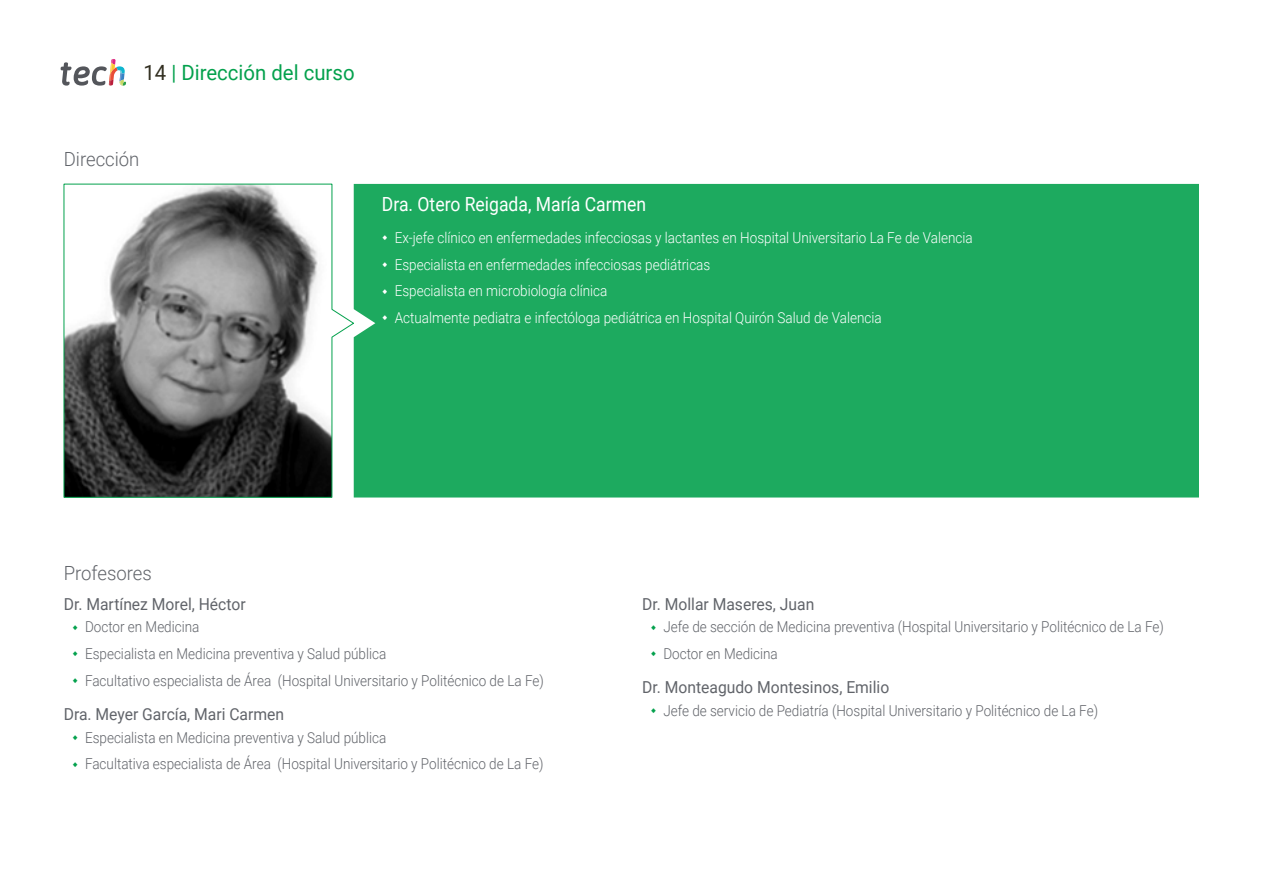
<style>
.page{position:relative;width:1263px;height:893px;background:#fff}
.page>*{position:absolute;margin:0;border:0;box-sizing:border-box;transform-origin:0 0}
.t1{font:21px "Roboto";color:#04a14d}
.t2{font:19.5px "Roboto";color:#fff;scale:.9 1}
.t3{font:300 19.5px "Roboto";color:#61646a;scale:.95 1}
.t4{font:16.5px "Roboto";color:#61646a;scale:.95 1}
.t5{font:300 15px/26.7px "Roboto";color:#61646a;scale:.9 1}
.t6{font:300 15px/26.7px "Roboto";color:#fff;scale:.9 1}
.s1{color:#312e20}
</style>
<div class="page">
<div style="left:354px;top:184px;width:845px;height:313px;background:#1daa5f"></div>
<svg style="left:64px;top:184px;width:290px;height:314px"></svg>
<svg style="left:61px;top:59px;width:65px;height:27px"></svg>
<svg style="left:383px;top:235px;width:4px;height:5px"></svg>
<svg style="left:383px;top:262px;width:4px;height:5px"></svg>
<svg style="left:383px;top:289px;width:4px;height:5px"></svg>
<svg style="left:383px;top:316px;width:4px;height:5px"></svg>
<h1 class="t1" style="left:144px;top:57px;width:213px"><span class="s1">14</span> | Dirección del curso</h1>
<h2 class="t3" style="left:64px;top:145px;width:81px">Dirección</h2>
<h2 class="t2" style="left:382px;top:191px;width:295px">Dra. Otero Reigada, María Carmen</h2>
<p class="t6" style="left:395px;top:224px;width:644px">Ex-jefe clínico en enfermedades infecciosas y lactantes en Hospital Universitario La Fe de Valencia Especialista en enfermedades infecciosas pediátricas<br>Especialista en microbiología clínica<br>Actualmente pediatra e infectóloga pediátrica en Hospital Quirón Salud de Valencia</p>
<h2 class="t3" style="left:64px;top:559px;width:94px">Profesores</h2>
<p class="t4" style="left:64px;top:593px;width:193px">Dr. Martínez Morel, Héctor</p>
<p class="t5" style="left:85px;top:613px;width:511px">Doctor en Medicina<br>Especialista en Medicina preventiva y Salud pública<br>Facultativo especialista de Área (Hospital Universitario y Politécnico de La Fe)</p>
<p class="t4" style="left:64px;top:703px;width:233px">Dra. Meyer García, Mari Carmen</p>
<p class="t5" style="left:85px;top:723px;width:511px">Especialista en Medicina preventiva y Salud pública<br>Facultativa especialista de Área (Hospital Universitario y Politécnico de La Fe)</p>
<p class="t4" style="left:642px;top:593px;width:183px">Dr. Mollar Maseres, Juan</p>
<p class="t5" style="left:663px;top:613px;width:558px">Jefe de sección de Medicina preventiva (Hospital Universitario y Politécnico de La Fe)<br>Doctor en Medicina</p>
<p class="t4" style="left:642px;top:676px;width:262px">Dr. Monteagudo Montesinos, Emilio</p>
<p class="t5" style="left:663px;top:697px;width:484px">Jefe de servicio de Pediatría (Hospital Universitario y Politécnico de La Fe)</p>
</div>
